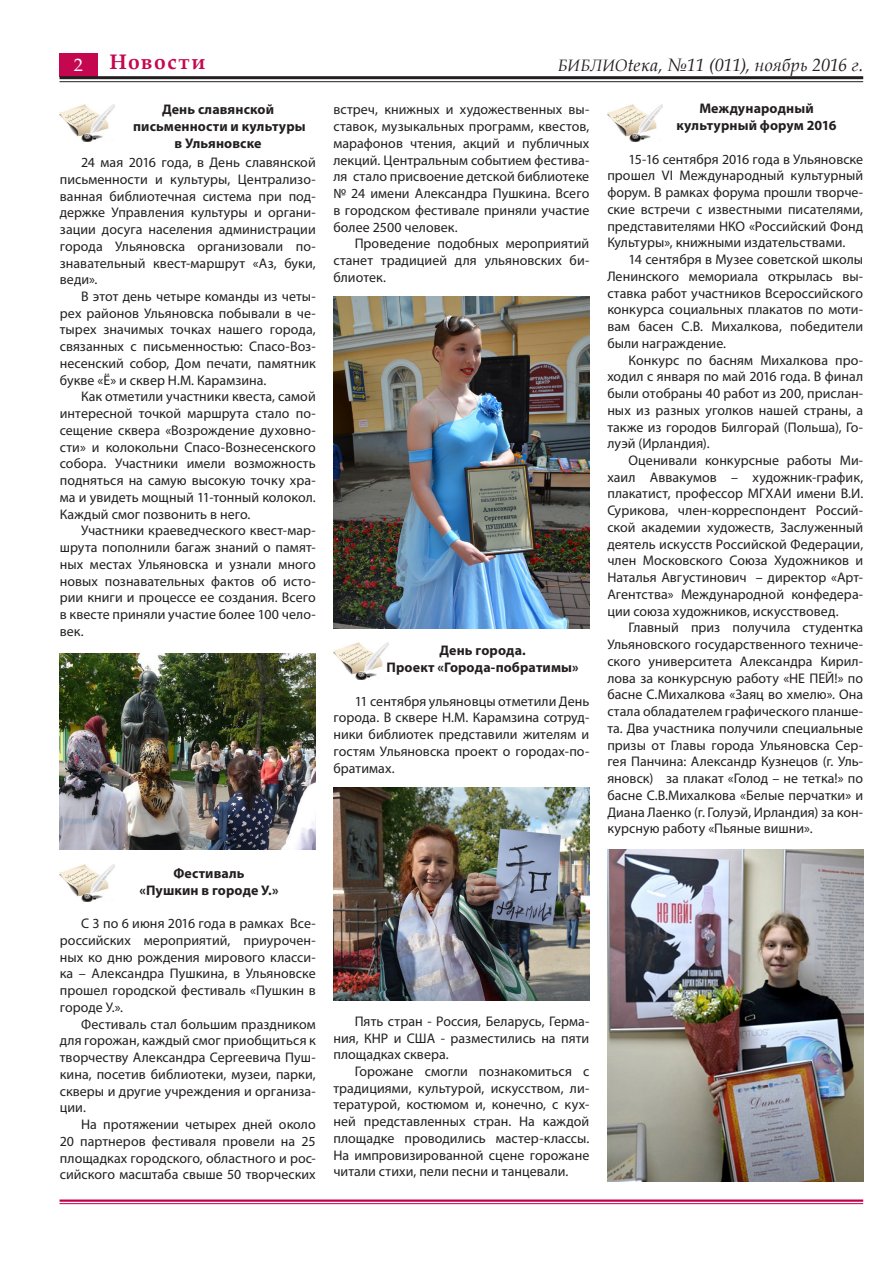
<style>
.page{position:relative;width:893px;height:1263px;background:#fff}
.page>*{position:absolute;margin:0;border:0;box-sizing:border-box;transform-origin:0 0}
.Заголовок{font:700 21px "Book Antiqua";letter-spacing:.075em;color:#c50750}
.t1{font:italic 18px "Book Antiqua";color:#231f20}
.t2{font:18px "Book Antiqua";color:#fff}
.Заголовок-2{font:13.95px/16.8px "Myriad Pro";letter-spacing:.005em;color:#231f20;text-align:justify}
.Заголовок-3{font:700 13.95px "Myriad Pro";letter-spacing:.01em;color:#231f20}
.s1{font-size:16.5px}
</style>
<div class="page">
<div style="left:60px;top:53px;width:38px;height:23px;background:#c50750"></div>
<hr style="left:60px;top:76px;width:803px;height:3px;background:#231f20">
<hr style="left:60px;top:81px;width:803px;height:1px;background:#231f20">
<hr style="left:60px;top:1199px;width:803px;height:3px;background:#c3004a">
<hr style="left:60px;top:1203px;width:803px;height:1px;background:#c3004a">
<img style="left:60px;top:104px;width:55px;height:38px">
<img style="left:333px;top:642px;width:56px;height:38px">
<img style="left:60px;top:864px;width:55px;height:38px">
<img style="left:60px;top:654px;width:255px;height:196px">
<img style="left:334px;top:297px;width:255px;height:331px">
<img style="left:607px;top:104px;width:56px;height:38px">
<img style="left:607px;top:850px;width:256px;height:331px">
<img style="left:333px;top:788px;width:256px;height:212px">
<p class="t2" style="left:74px;top:52px;width:10px">2</p>
<p class="Заголовок" style="left:109px;top:48px;width:97px">Новости</p>
<p class="t1" style="left:558px;top:52px;width:307px"><span class="s1">БИБЛИО</span>tека, №11 (011), ноябрь 2016 г.</p>
<p class="Заголовок-3" style="left:162px;top:101px;width:114px">День славянской</p>
<p class="Заголовок-3" style="left:133px;top:117px;width:174px">письменности и культуры</p>
<p class="Заголовок-3" style="left:175px;top:134px;width:88px">в Ульяновске</p>
<p class="Заголовок-2" style="left:60px;top:154px;width:257px;text-indent:21px">24 мая 2016 года, в День славянской письменности и культуры, Централизо&shy;ванная библиотечная система при под&shy;держке Управления культуры и органи&shy;зации досуга населения администрации города Ульяновска организовали по&shy;знавательный квест-маршрут «Аз, буки, веди».</p>
<p class="Заголовок-2" style="left:60px;top:288px;width:257px;text-indent:21px">В этот день четыре команды из четы&shy;рех районов Ульяновска побывали в че&shy;тырех значимых точках нашего города, связанных с письменностью: Спасо-Воз&shy;несенский собор, Дом печати, памятник букве «Ё» и сквер Н.М. Карамзина.</p>
<p class="Заголовок-2" style="left:60px;top:388px;width:257px;text-indent:21px">Как отметили участники квеста, самой интересной точкой маршрута стало по&shy;сещение сквера «Возрождение духовно&shy;сти» и колокольни Спасо-Вознесенского собора. Участники имели возможность подняться на самую высокую точку хра&shy;ма и увидеть мощный 11-тонный колокол.<br>Каждый смог позвонить в него.</p>
<p class="Заголовок-2" style="left:60px;top:522px;width:257px;text-indent:21px">Участники краеведческого квест-мар&shy;шрута пополнили багаж знаний о памят&shy;ных местах Ульяновска и узнали много новых познавательных фактов об исто&shy;рии книги и процессе ее создания. Всего в квесте приняли участие более 100 чело&shy;век.</p>
<p class="Заголовок-3" style="left:699px;top:100px;width:116px">Международный</p>
<p class="Заголовок-3" style="left:676px;top:116px;width:162px">культурный форум 2016</p>
<p class="Заголовок-2" style="left:607px;top:150px;width:257px;text-indent:21px">15-16 сентября 2016 года в Ульяновске прошел VI Международный культурный форум. В рамках форума прошли творче&shy;ские встречи с известными писателями, представителями НКО «Российский Фонд Культуры», книжными издательствами.</p>
<p class="Заголовок-2" style="left:607px;top:251px;width:257px;text-indent:21px">14 сентября в Музее советской школы Ленинского мемориала открылась вы&shy;ставка работ участников Всероссийского конкурса социальных плакатов по моти&shy;вам басен С.В. Михалкова, победители были награждение.</p>
<p class="Заголовок-2" style="left:607px;top:351px;width:257px;text-indent:21px">Конкурс по басням Михалкова про&shy;ходил с января по май 2016 года. В финал были отобраны 40 работ из 200, прислан&shy;ных из разных уголков нашей страны, а также из городов Билгорай (Польша), Го&shy;луэй (Ирландия).</p>
<p class="Заголовок-2" style="left:607px;top:452px;width:257px;text-indent:21px">Оценивали конкурсные работы Ми&shy;хаил Аввакумов – художник-график, плакатист, профессор МГХАИ имени В.И.<br>Сурикова, член-корреспондент Россий&shy;ской академии художеств, Заслуженный деятель искусств Российской Федерации, член Московского Союза Художников и Наталья Августинович – директор «Арт-Агентства» Международной конфедера&shy;ции союза художников, искусствовед.</p>
<p class="Заголовок-2" style="left:607px;top:619px;width:257px;text-indent:21px">Главный приз получила студентка Ульяновского государственного техниче&shy;ского университета Александра Кирил&shy;лова за конкурсную работу «НЕ ПЕЙ!» по басне С.Михалкова «Заяц во хмелю». Она стала обладателем графического планше&shy;та. Два участника получили специальные призы от Главы города Ульяновска Сер&shy;гея Панчина: Александр Кузнецов (г. Уль&shy;яновск) за плакат «Голод – не тетка!» по басне С.В.Михалкова «Белые перчатки» и Диана Лаенко (г. Голуэй, Ирландия) за кон&shy;курсную работу «Пьяные вишни».</p>
<p class="Заголовок-2" style="left:333px;top:101px;width:257px">встреч, книжных и художественных вы&shy;ставок, музыкальных программ, квестов, марафонов чтения, акций и публичных лекций. Центральным событием фестива&shy;ля стало присвоение детской библиотеке № 24 имени Александра Пушкина. Всего в городском фестивале приняли участие более 2500 человек.</p>
<p class="Заголовок-2" style="left:333px;top:235px;width:257px;text-indent:21px">Проведение подобных мероприятий станет традицией для ульяновских би&shy;блиотек.</p>
<p class="Заголовок-3" style="left:439px;top:641px;width:88px">День города.</p>
<p class="Заголовок-3" style="left:387px;top:658px;width:194px">Проект «Города-побратимы»</p>
<p class="Заголовок-2" style="left:333px;top:692px;width:257px;text-indent:21px">11 сентября ульяновцы отметили День города. В сквере Н.М. Карамзина сотруд&shy;ники библиотек представили жителям и гостям Ульяновска проект о городах-по&shy;братимах.</p>
<p class="Заголовок-3" style="left:173px;top:864px;width:73px">Фестиваль</p>
<p class="Заголовок-3" style="left:140px;top:881px;width:141px">«Пушкин в городе У.»</p>
<p class="Заголовок-2" style="left:60px;top:915px;width:257px;text-indent:21px">С 3 по 6 июня 2016 года в рамках Все&shy;российских мероприятий, приурочен&shy;ных ко дню рождения мирового класси&shy;ка – Александра Пушкина, в Ульяновске прошел городской фестиваль «Пушкин в городе У.».</p>
<p class="Заголовок-2" style="left:60px;top:1015px;width:257px;text-indent:21px">Фестиваль стал большим праздником для горожан, каждый смог приобщиться к творчеству Александра Сергеевича Пуш&shy;кина, посетив библиотеки, музеи, парки, скверы и другие учреждения и организа&shy;ции.</p>
<p class="Заголовок-2" style="left:60px;top:1116px;width:257px;text-indent:21px">На протяжении четырех дней около 20 партнеров фестиваля провели на 25 площадках городского, областного и рос&shy;сийского масштаба свыше 50 творческих</p>
<p class="Заголовок-2" style="left:333px;top:1012px;width:257px;text-indent:21px">Пять стран - Россия, Беларусь, Герма&shy;ния, КНР и США - разместились на пяти площадках сквера.</p>
<p class="Заголовок-2" style="left:333px;top:1063px;width:257px;text-indent:21px">Горожане смогли познакомиться с традициями, культурой, искусством, ли&shy;тературой, костюмом и, конечно, с кух&shy;ней представленных стран. На каждой площадке проводились мастер-классы.<br>На импровизированной сцене горожане читали стихи, пели песни и танцевали.</p>
</div>
